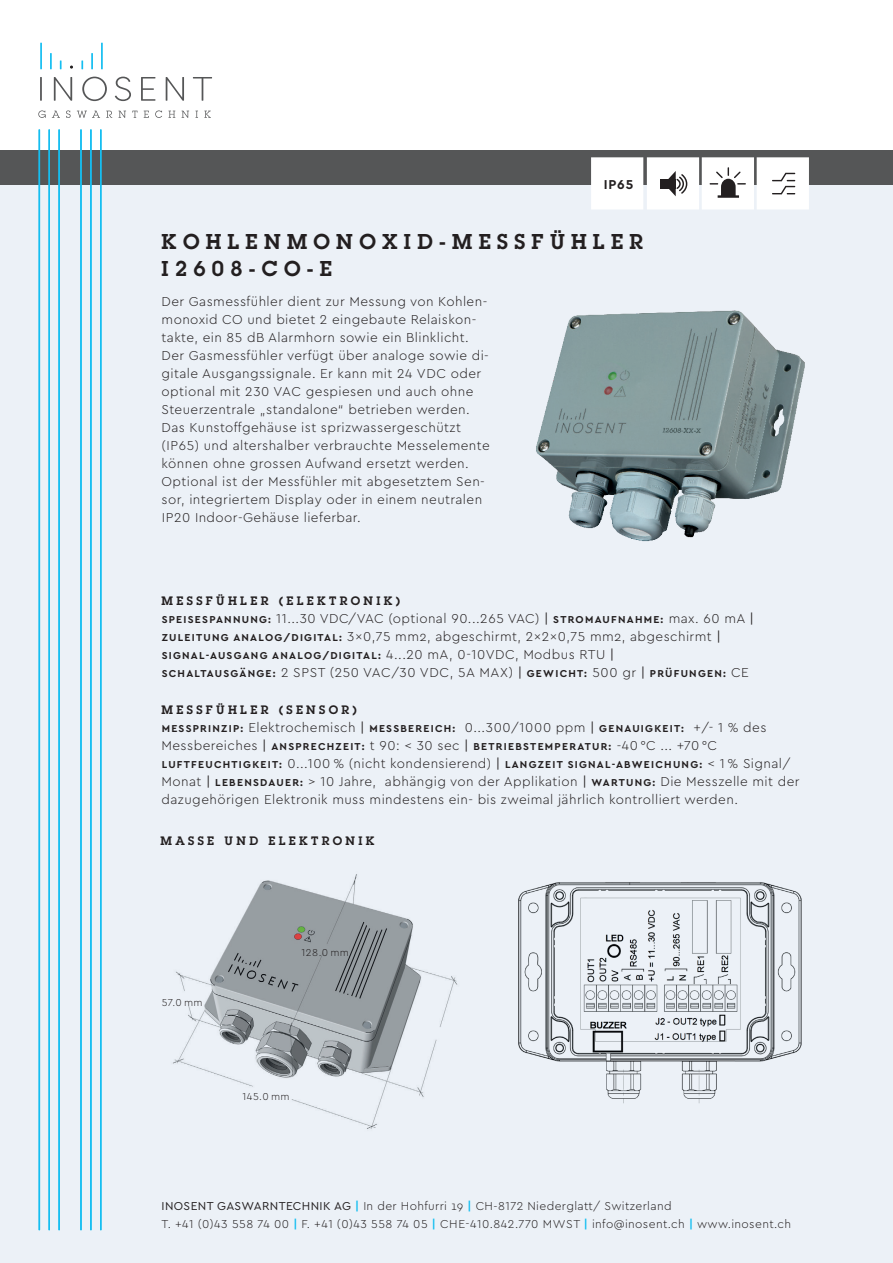
<style>
.page{position:relative;width:893px;height:1263px;background:#fff}
.page>*{position:absolute;margin:0;border:0;box-sizing:border-box;transform-origin:0 0}
.t1{font:600 21px/27px "Lubalin Graph";letter-spacing:.3em;color:#231f20}
.t2{font:300 13.5px/18px "Cera PRO";letter-spacing:.03em;color:#231f20}
.t3{font:700 13.5px "Cera PRO";color:#231f20}
.t4{font:300 12px/18px "Cera PRO";letter-spacing:.03em;color:#231f20}
.t5{font:600 12px "Lubalin Graph";letter-spacing:.28em;color:#231f20}
.t6{font:700 10.5px/18px "Cera PRO";letter-spacing:.12em;color:#231f20}
.t7{font:300 10.5px "Cera PRO";letter-spacing:.045em;color:#231f20}
.s1{font-weight:700;font-size:10.5px}
.s2{font-weight:400}
.s3{font-weight:300;font-size:13.5px}
.s4{font-weight:400;font-size:13.5px}
.s5{font-weight:700;color:#15bef1}
</style>
<div class="page">
<div style="left:0;top:157px;width:893px;height:1106px;background:#ecf1f7"></div>
<div style="left:0;top:150px;width:893px;height:34px;background:#555657"></div>
<img style="left:536px;top:310px;width:269px;height:232px">
<hr style="left:39px;top:129px;width:1px;height:1101px;background:#15bef1">
<hr style="left:49px;top:129px;width:1px;height:1101px;background:#15bef1">
<hr style="left:58px;top:129px;width:2px;height:1101px;background:#15bef1">
<hr style="left:100px;top:129px;width:2px;height:1101px;background:#15bef1">
<hr style="left:90px;top:129px;width:2px;height:1101px;background:#15bef1">
<hr style="left:80px;top:129px;width:2px;height:1101px;background:#15bef1">
<img style="left:518px;top:882px;width:284px;height:222px">
<svg style="left:591px;top:157px;width:218px;height:52px;background:#ebebeb"></svg>
<svg style="left:40px;top:77px;width:172px;height:24px"></svg>
<svg style="left:38px;top:110px;width:173px;height:8px"></svg>
<hr style="left:40px;top:43px;width:2px;height:26px;background:#15bef1">
<svg style="left:50px;top:53px;width:2px;height:16px"></svg>
<svg style="left:60px;top:60px;width:2px;height:9px"></svg>
<hr style="left:101px;top:43px;width:2px;height:26px;background:#15bef1">
<svg style="left:91px;top:53px;width:2px;height:16px"></svg>
<svg style="left:81px;top:60px;width:2px;height:9px"></svg>
<img style="left:173px;top:874px;width:285px;height:255px">
<div style="left:162px;top:997px;width:41px;height:8px;background:#ecf1f7"></div>
<div style="left:242px;top:1091px;width:47px;height:9px;background:#ecf1f7"></div>
<p class="t3" style="left:604px;top:175px;width:31px">IP65</p>
<h1 class="t1" style="left:162px;top:228px;width:483px">KOHLENMONOXID-MESSFÜHLER<br>I2608-CO-E</h1>
<p class="t2" style="left:162px;top:292px;width:330px">Der Gasmessfühler dient zur Messung von Kohlen&shy;monoxid CO und bietet 2 eingebaute Relaiskon&shy;takte, ein 85 dB Alarmhorn sowie ein Blinklicht.<br>Der Gasmessfühler verfügt über analoge sowie di&shy;gitale Ausgangssignale. Er kann mit 24 VDC oder optional mit 230 VAC gespiesen und auch ohne Steuerzentrale „standalone“ betrieben werden.<br>Das Kunstoffgehäuse ist sprizwassergeschützt (IP65) und altershalber verbrauchte Messelemente können ohne grossen Aufwand ersetzt werden.<br>Optional ist der Messfühler mit abgesetztem Sen&shy;sor, integriertem Display oder in einem neutralen IP20 Indoor-Gehäuse lieferbar.</p>
<p class="t5" style="left:162px;top:592px;width:240px">MESSFÜHLER (ELEKTRONIK)</p>
<p class="t2" style="left:162px;top:609px;width:594px"><span class="s1">SPEISESPANNUNG:</span> 11...30 VDC/VAC (optional 90...265 VAC) <span class="s2">|</span> <span class="s1">STROMAUFNAHME:</span> max. 60 mA <span class="s2">|<br></span><span class="s1">ZULEITUNG ANALOG/DIGITAL:</span> 3x0,75 mm2, abgeschirmt, 2x2x0,75 mm2, abgeschirmt <span class="s2">|</span></p>
<p class="t6" style="left:162px;top:646px;width:589px">SIGNAL-AUSGANG ANALOG/DIGITAL: <span class="s3">4...20 mA, 0-10VDC, Modbus RTU</span> <span class="s4">|<br></span>SCHALTAUSGÄNGE: <span class="s3">2 SPST (250 VAC/30 VDC, 5A MAX)</span> <span class="s4">|</span> GEWICHT: <span class="s3">500 gr</span> <span class="s4">|</span> PRÜFUNGEN: <span class="s3">CE</span></p>
<p class="t5" style="left:162px;top:702px;width:197px">MESSFÜHLER (SENSOR)</p>
<p class="t2" style="left:162px;top:718px;width:606px"><span class="s1">MESSPRINZIP:</span> Elektrochemisch <span class="s2">|</span> <span class="s1">MESSBEREICH:</span> 0...300/1000 ppm <span class="s2">|</span> <span class="s1">GENAUIGKEIT:</span> +/- 1 % des<br>Messbereiches <span class="s2">|</span> <span class="s1">ANSPRECHZEIT:</span> t 90: &lt; 30 sec <span class="s2">|</span> <span class="s1">BETRIEBSTEMPERATUR:</span> -40 °C ... +70 °C</p>
<p class="t6" style="left:162px;top:755px;width:630px">LUFTFEUCHTIGKEIT: <span class="s3">0...100 % (nicht kondensierend)</span> <span class="s4">|</span> LANGZEIT SIGNAL-ABWEICHUNG: <span class="s3">&lt; 1 % Signal/</span></p>
<p class="t2" style="left:162px;top:772px;width:639px">Monat <span class="s2">|</span> <span class="s1">LEBENSDAUER:</span> &gt; 10 Jahre, abhängig von der Applikation <span class="s2">|</span> <span class="s1">WARTUNG:</span> Die Messzelle mit der dazugehörigen Elektronik muss mindestens ein- bis zweimal jährlich kontrolliert werden.</p>
<p class="t5" style="left:161px;top:833px;width:216px">MASSE UND ELEKTRONIK</p>
<p class="t7" style="left:162px;top:995px;width:42px">57.0 mm</p>
<p class="t7" style="left:302px;top:945px;width:49px">128.0 mm</p>
<p class="t7" style="left:243px;top:1089px;width:48px">145.0 mm</p>
<p class="t4" style="left:162px;top:1197px;width:631px"><span class="s2">INOSENT GASWARNTECHNIK AG</span> <span class="s5">|</span> In der Hohfurri 19 <span class="s5">|</span> CH-8172 Niederglatt/ Switzerland<br>T. +41 (0)43 558 74 00 <span class="s5">|</span> F. +41 (0)43 558 74 05 <span class="s5">|</span> CHE-410.842.770 MWST <span class="s5">|</span> info@inosent.ch <span class="s5">|</span> www.inosent.ch</p>
</div>
